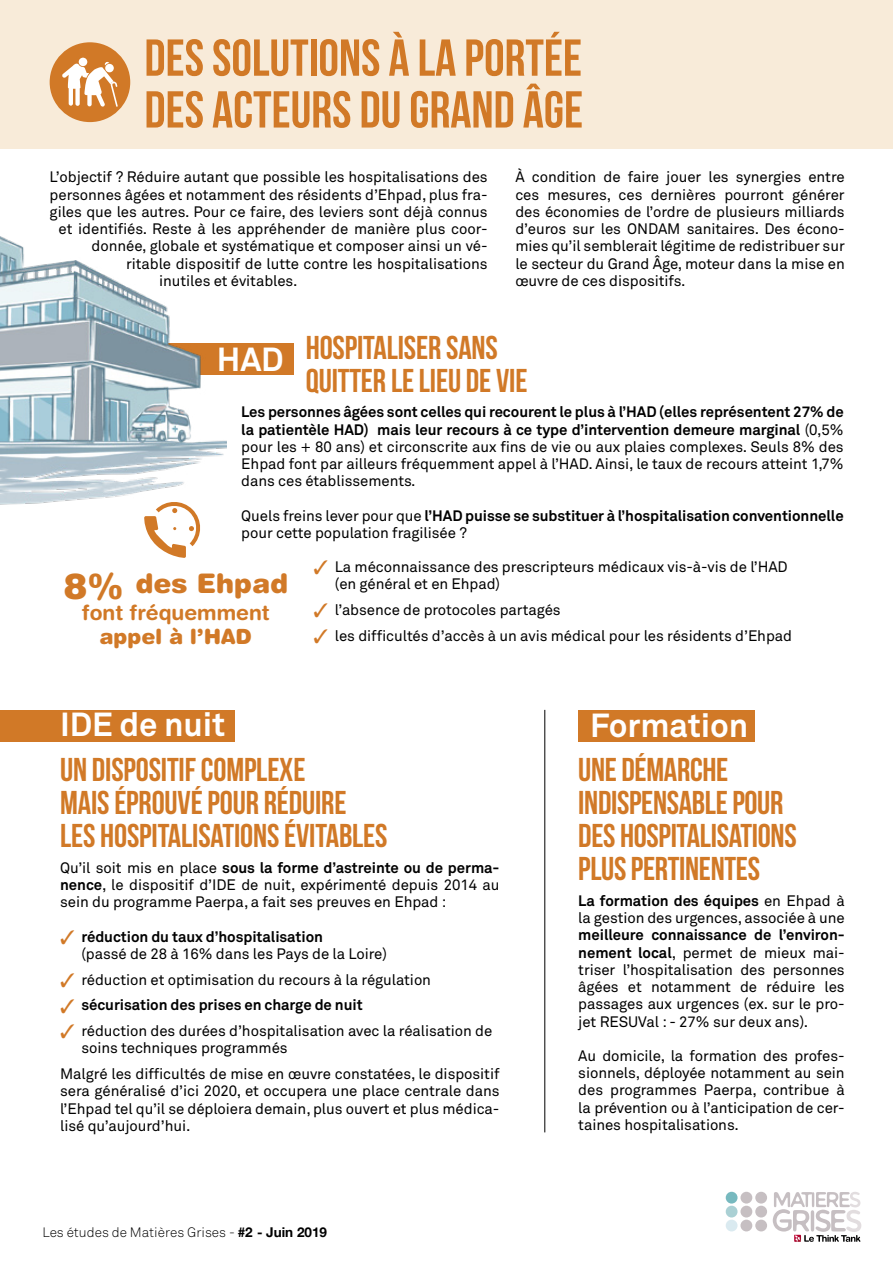
<style>
.page{position:relative;width:893px;height:1263px;background:#fff}
.page>*{position:absolute;margin:0;border:0;box-sizing:border-box;transform-origin:0 0}
.t1{font:700 51.75px/51.8px "Bebas Neue";color:#d17927}
.t2{font:700 33px/33px "Bebas Neue";letter-spacing:-.005em;color:#d17927}
.t3{font:700 33px "Akkurat Pro";letter-spacing:-.005em;color:#fff}
.t4{font:900 27px "Helvetica Rounded LT";color:#d17927}
.t5{font:700 21px "Helvetica Rounded LT";color:#d17927}
.t6{font:900 21px "Helvetica Rounded LT";color:#d17927}
.t7{font:15px/17.2px "Akkurat Pro";letter-spacing:-.005em;color:#000;text-align:justify}
.t8{font:700 15px/17.2px "Akkurat Pro";letter-spacing:-.005em;color:#000}
.t9{font:13.5px "Akkurat Light Pro";color:#000}
.s1{font-weight:700}
.s2{font-weight:400}
.s3{color:#d17927}
.s4{font-size:36px}
.s5{font-family:"Helvetica Neue";font-weight:700}
</style>
<div class="page">
<svg style="left:773px;top:1192px;width:88px;height:50px"></svg>
<div style="left:755px;top:1192px;width:12px;height:11px;background:#c6bfc2;border-radius:50%"></div>
<div style="left:755px;top:1206px;width:12px;height:11px;background:#c6bfc2;border-radius:50%"></div>
<div style="left:755px;top:1219px;width:12px;height:12px;background:#c6bfc2;border-radius:50%"></div>
<div style="left:740px;top:1192px;width:12px;height:11px;background:#c6bfc2;border-radius:50%"></div>
<div style="left:740px;top:1206px;width:12px;height:11px;background:#c6bfc2;border-radius:50%"></div>
<div style="left:740px;top:1219px;width:12px;height:12px;background:#c6bfc2;border-radius:50%"></div>
<div style="left:726px;top:1192px;width:11px;height:11px;background:#77b9bf;border-radius:50%"></div>
<div style="left:726px;top:1206px;width:11px;height:11px;background:#aad0d4;border-radius:50%"></div>
<div style="left:726px;top:1219px;width:11px;height:12px;background:#daeaf0;border-radius:50%"></div>
<div style="left:144px;top:343px;width:150px;height:32px;background:#d17927"></div>
<hr style="left:0;top:0;width:1px;height:149px;background:#d5e1eb">
<div style="left:1px;top:0;width:892px;height:149px;background:#f8ebd9"></div>
<img style="left:0;top:76px;width:227px;height:429px">
<div style="left:50px;top:42px;width:80px;height:80px;background:#d17927;border-radius:50%"></div>
<svg style="left:62px;top:62px;width:56px;height:45px"></svg>
<div style="left:79px;top:58px;width:8px;height:8px;background:#fff;border-radius:50%"></div>
<svg style="left:144px;top:499px;width:59px;height:59px"></svg>
<div style="left:578px;top:710px;width:177px;height:31px;background:#d17927"></div>
<div style="left:1px;top:710px;width:234px;height:31px;background:#d17927"></div>
<hr style="left:545px;top:710px;width:1px;height:422px;background:#000">
<h1 class="t1" style="left:144px;top:31px;width:440px">DES SOLUTIONS À LA PORTÉE<br>DES ACTEURS DU GRAND ÂGE</h1>
<p class="t7" style="left:50px;top:169px;width:440px">L’objectif ? Réduire autant que possible les hospitalisations des</p>
<p class="t7" style="left:50px;top:186px;width:440px">personnes âgées et notamment des résidents d’Ehpad, plus fra-</p>
<p class="t7" style="left:50px;top:203px;width:440px">giles que les autres. Pour ce faire, des leviers sont déjà connus</p>
<p class="t7" style="left:59px;top:221px;width:431px">et identifiés. Reste à les appréhender de manière plus coor-</p>
<p class="t7" style="left:92px;top:238px;width:397px">donnée, globale et systématique et composer ainsi un vé-</p>
<p class="t7" style="left:126px;top:255px;width:363px">ritable dispositif de lutte contre les hospitalisations</p>
<p class="t7" style="left:159px;top:272px;width:140px">inutiles et évitables.</p>
<p class="t7" style="left:515px;top:169px;width:331px">À condition de faire jouer les synergies entre ces mesures, ces dernières pourront générer des économies de l’ordre de plusieurs milliards d’euros sur les ONDAM sanitaires. Des écono&shy;mies qu’il semblerait légitime de redistribuer sur le secteur du Grand Âge, moteur dans la mise en œuvre de ces dispositifs.</p>
<h2 class="t2" style="left:306px;top:330px;width:223px">HOSPITALISER SANS<br>QUITTER LE LIEU DE VIE</h2>
<p class="t7" style="left:241px;top:404px;width:604px"><span class="s1">Les personnes âgées sont celles qui recourent le plus à l’HAD (elles représentent 27% de la patientèle HAD) mais leur recours à ce type d’intervention demeure marginal</span> (0,5% pour les + 80 ans) et circonscrite aux fins de vie ou aux plaies complexes. Seuls 8% des Ehpad font par ailleurs fréquemment appel à l’HAD. Ainsi, le taux de recours atteint 1,7% dans ces établissements.</p>
<p class="t8" style="left:241px;top:507px;width:604px"><span class="s2">Quels freins lever pour que</span> l’HAD puisse se substituer à l’hospitalisation conventionnelle <span class="s2">pour cette population fragilisée ?</span></p>
<p class="t7" style="left:335px;top:559px;width:454px;text-indent:-21px"><span class="s3">✓</span> La méconnaissance des prescripteurs médicaux vis-à-vis de l’HAD (en général et en Ehpad)</p>
<p class="t7" style="left:314px;top:602px;width:249px"><span class="s3">✓</span> l’absence de protocoles partagés</p>
<p class="t7" style="left:314px;top:627px;width:480px"><span class="s3">✓</span> les difficultés d’accès à un avis médical pour les résidents d’Ehpad</p>
<h2 class="t3" style="left:217px;top:339px;width:68px">HAD</h2>
<h3 class="t4" style="left:64px;top:566px;width:226px"><span class="s4">8%</span> des Ehpad</h3>
<h3 class="t5" style="left:82px;top:600px;width:189px">font fréquemment</h3>
<h3 class="t6" style="left:100px;top:623px;width:154px">appel à l’HAD</h3>
<h2 class="t3" style="left:60px;top:704px;width:167px">IDE de nuit</h2>
<h2 class="t3" style="left:590px;top:705px;width:160px">Formation</h2>
<h2 class="t2" style="left:60px;top:753px;width:329px">UN DISPOSITIF COMPLEXE<br>MAIS ÉPROUVÉ POUR RÉDUIRE<br>LES HOSPITALISATIONS ÉVITABLES</h2>
<p class="t7" style="left:60px;top:859px;width:441px">Qu’il soit mis en place <span class="s1">sous la forme d’astreinte ou de perma&shy;nence</span>, le dispositif d’IDE de nuit, expérimenté depuis 2014 au sein du programme Paerpa, a fait ses preuves en Ehpad :</p>
<p class="t7" style="left:81px;top:928px;width:307px;text-indent:-21px"><span class="s3">✓</span> <span class="s1">réduction du taux d’hospitalisation<br></span>(passé de 28 à 16% dans les Pays de la Loire)</p>
<p class="t7" style="left:60px;top:971px;width:372px"><span class="s3">✓</span> réduction et optimisation du recours à la régulation</p>
<p class="t8" style="left:60px;top:997px;width:304px"><span class="s3">✓</span> sécurisation des prises en charge de nuit</p>
<p class="t7" style="left:81px;top:1023px;width:412px;text-indent:-21px"><span class="s3">✓</span> réduction des durées d’hospitalisation avec la réalisation de soins techniques programmés</p>
<p class="t7" style="left:60px;top:1066px;width:441px">Malgré les difficultés de mise en œuvre constatées, le dispositif sera généralisé d’ici 2020, et occupera une place centrale dans l’Ehpad tel qu’il se déploiera demain, plus ouvert et plus médica&shy;lisé qu’aujourd’hui.</p>
<p class="t9" style="left:43px;top:1225px;width:286px">Les études de Matières Grises - <span class="s5">#2 - Juin 2019</span></p>
<h2 class="t2" style="left:578px;top:753px;width:220px">UNE DÉMARCHE<br>INDISPENSABLE POUR<br>DES HOSPITALISATIONS<br>PLUS PERTINENTES</h2>
<p class="t7" style="left:578px;top:892px;width:268px"><span class="s1">La formation des équipes</span> en Ehpad à la gestion des urgences, associée à une</p>
<p class="t7" style="left:578px;top:927px;width:268px"><span class="s1">meilleure connaissance de l’environ&shy;nement local</span>, permet de mieux mai&shy;triser l’hospitalisation des personnes âgées et notamment de réduire les passages aux urgences (ex. sur le pro&shy;jet RESUVal : - 27% sur deux ans).</p>
<p class="t7" style="left:578px;top:1047px;width:268px">Au domicile, la formation des profes&shy;sionnels, déployée notamment au sein des programmes Paerpa, contribue à la prévention ou à l’anticipation de cer&shy;taines hospitalisations.</p>
</div>
